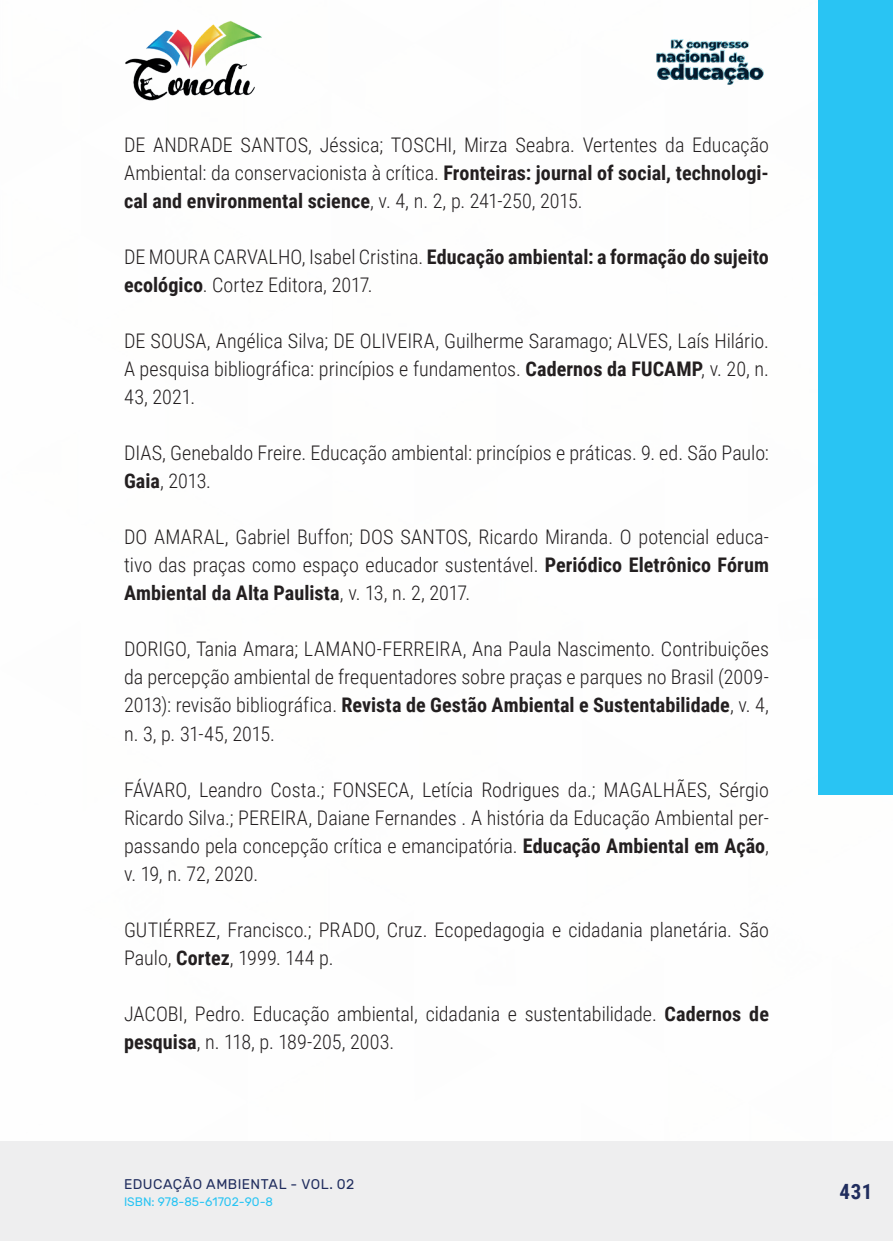
<style>
.page{position:relative;width:893px;height:1241px;background:#fff}
.page>*{position:absolute;margin:0;border:0;box-sizing:border-box;transform-origin:0 0}
.t1{font:700 21px "Roboto Condensed";color:#202d5e}
._17_REFERENCIAS{font:300 20.12px/28px "Roboto Condensed";color:#231f20;text-align:justify}
.t2{font:14px "Rubik";letter-spacing:.035em;color:#202d5e}
.t3{font:12.25px "Rubik";color:#29c4f3}
.s1{font-weight:700}
</style>
<div class="page">
<div style="left:0;top:1141px;width:893px;height:99px;background:#eeeeef"></div>
<div style="left:819px;top:0;width:74px;height:794px;background:#29c4f3"></div>
<img style="left:125px;top:20px;width:137px;height:81px">
<img style="left:656px;top:39px;width:108px;height:46px">
<p class="_17_REFERENCIAS" style="left:124px;top:130px;width:646px">DE ANDRADE SANTOS, Jéssica; TOSCHI, Mirza Seabra. Vertentes da Educação Ambiental: da conservacionista à crítica. <span class="s1">Fronteiras: journal of social, technologi&shy;cal and environmental science</span>, v. 4, n. 2, p. 241-250, 2015.</p>
<p class="_17_REFERENCIAS" style="left:124px;top:242px;width:646px">DE MOURA CARVALHO, Isabel Cristina. <span class="s1">Educação ambiental: a formação do sujeito ecológico</span>. Cortez Editora, 2017.</p>
<p class="_17_REFERENCIAS" style="left:124px;top:326px;width:646px">DE SOUSA, Angélica Silva; DE OLIVEIRA, Guilherme Saramago; ALVES, Laís Hilário.<br>A pesquisa bibliográfica: princípios e fundamentos. <span class="s1">Cadernos da FUCAMP</span>, v. 20, n.<br>43, 2021.</p>
<p class="_17_REFERENCIAS" style="left:124px;top:438px;width:646px">DIAS, Genebaldo Freire. Educação ambiental: princípios e práticas. 9. ed. São Paulo:<br><span class="s1">Gaia</span>, 2013.</p>
<p class="_17_REFERENCIAS" style="left:124px;top:522px;width:646px">DO AMARAL, Gabriel Buffon; DOS SANTOS, Ricardo Miranda. O potencial educa&shy;tivo das praças como espaço educador sustentável. <span class="s1">Periódico Eletrônico Fórum Ambiental da Alta Paulista</span>, v. 13, n. 2, 2017.</p>
<p class="_17_REFERENCIAS" style="left:124px;top:634px;width:646px">DORIGO, Tania Amara; LAMANO-FERREIRA, Ana Paula Nascimento. Contribuições da percepção ambiental de frequentadores sobre praças e parques no Brasil (2009- 2013): revisão bibliográfica. <span class="s1">Revista de Gestão Ambiental e Sustentabilidade</span>, v. 4, n. 3, p. 31-45, 2015.</p>
<p class="_17_REFERENCIAS" style="left:124px;top:774px;width:646px">FÁVARO, Leandro Costa.; FONSECA, Letícia Rodrigues da.; MAGALHÃES, Sérgio Ricardo Silva.; PEREIRA, Daiane Fernandes . A história da Educação Ambiental per&shy;passando pela concepção crítica e emancipatória. <span class="s1">Educação Ambiental em Ação</span>, v. 19, n. 72, 2020.</p>
<p class="_17_REFERENCIAS" style="left:124px;top:914px;width:646px">GUTIÉRREZ, Francisco.; PRADO, Cruz. Ecopedagogia e cidadania planetária. São<br>Paulo, <span class="s1">Cortez</span>, 1999. 144 p.</p>
<p class="_17_REFERENCIAS" style="left:124px;top:998px;width:646px">JACOBI, Pedro. Educação ambiental, cidadania e sustentabilidade. <span class="s1">Cadernos de pesquisa</span>, n. 118, p. 189-205, 2003.</p>
<p class="t2" style="left:124px;top:1175px;width:232px">EDUCAÇÃO AMBIENTAL - VOL. 02</p>
<p class="t3" style="left:124px;top:1194px;width:151px">ISBN: 978-85-61702-90-8</p>
<p class="t1" style="left:839px;top:1176px;width:34px">431</p>
</div>
